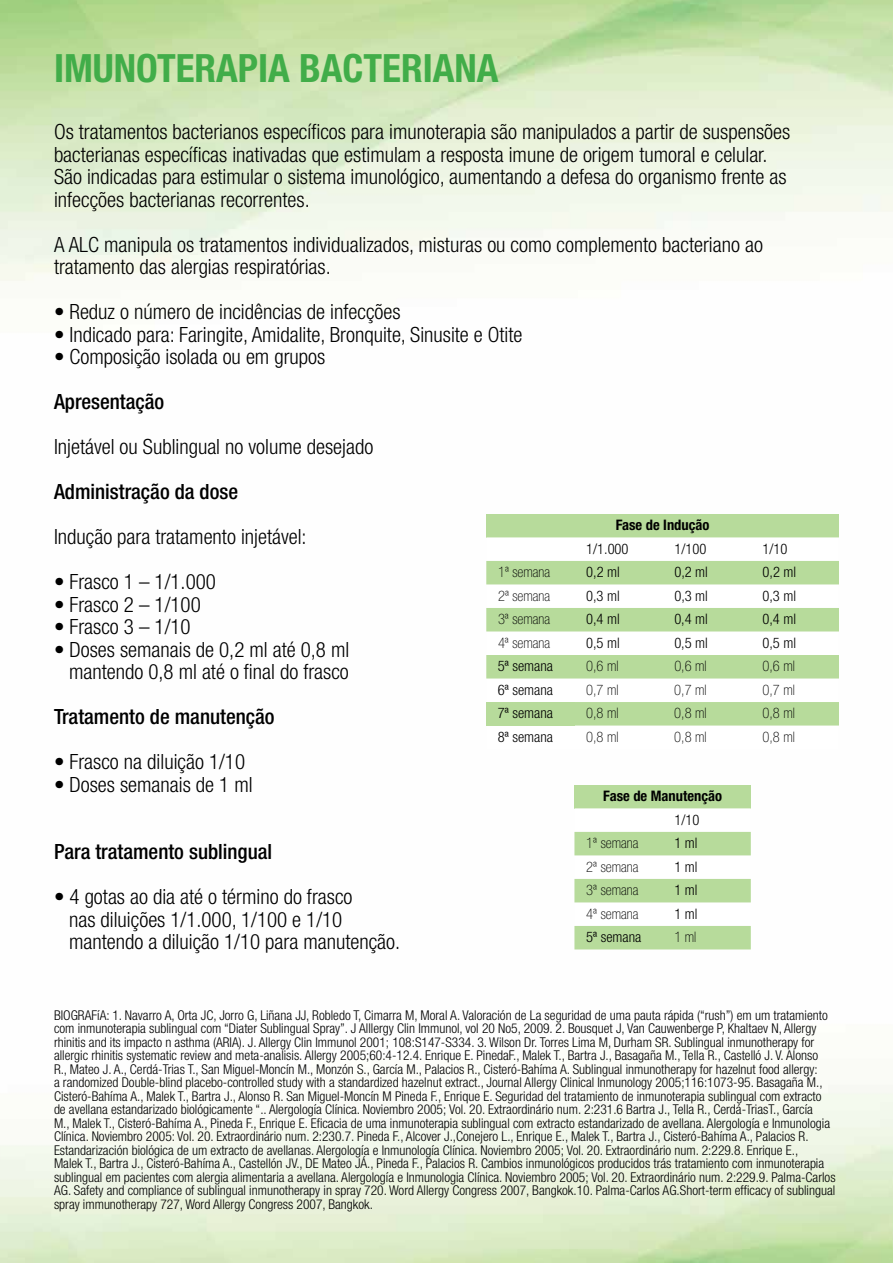
<style>
.page{position:relative;width:893px;height:1263px;background:#fff}
.page>*{position:absolute;margin:0;border:0;box-sizing:border-box;transform-origin:0 0}
.t1{font:700 condensed 39px "Helvetica Neue LT Std";color:#41ad49}
.t2{font:300 condensed 21px/22.5px "Helvetica Neue LT Std";color:#000}
.t3{font:500 condensed 21px "Helvetica Neue LT Std";color:#000}
.t4{font:300 condensed 14.55px "Helvetica Neue LT Std";color:#000}
.t5{font:100 condensed 14.55px "Helvetica Neue LT Std";color:#000}
.t6{font:700 condensed 14.55px "Helvetica Neue LT Std";color:#000}
.t7{font:300 condensed 13.5px/13.5px "Helvetica Neue LT Std";color:#000}
</style>
<div class="page">
<div style="left:486px;top:514px;width:353px;height:23px;background:#b7db9b"></div>
<svg style="left:486px;top:537px;width:353px;height:189px"></svg>
<svg style="left:486px;top:561px;width:353px;height:164px;fill:#b7db9b"></svg>
<div style="left:486px;top:702px;width:88px;height:23px;background:#b7db9b"></div>
<div style="left:574px;top:785px;width:177px;height:23px;background:#b7db9b"></div>
<svg style="left:574px;top:808px;width:177px;height:141px"></svg>
<h1 class="t1" style="left:54px;top:44px;width:446px">IMUNOTERAPIA BACTERIANA</h1>
<p class="t2" style="left:54px;top:121px;width:738px">Os tratamentos bacterianos específicos para imunoterapia são manipulados a partir de suspensões bacterianas específicas inativadas que estimulam a resposta imune de origem tumoral e celular.<br>São indicadas para estimular o sistema imunológico, aumentando a defesa do organismo frente as infecções bacterianas recorrentes.</p>
<h2 class="t2" style="left:54px;top:233px;width:710px">A ALC manipula os tratamentos individualizados, misturas ou como complemento bacteriano ao tratamento das alergias respiratórias.</h2>
<h2 class="t2" style="left:54px;top:300px;width:348px">• Reduz o número de incidências de infecções</h2>
<h2 class="t2" style="left:54px;top:323px;width:470px">• Indicado para: Faringite, Amidalite, Bronquite, Sinusite e Otite</h2>
<h2 class="t2" style="left:54px;top:345px;width:273px">• Composição isolada ou em grupos</h2>
<h2 class="t3" style="left:54px;top:389px;width:112px">Apresentação</h2>
<h2 class="t2" style="left:54px;top:435px;width:321px">Injetável ou Sublingual no volume desejado</h2>
<h2 class="t3" style="left:54px;top:479px;width:186px">Administração da dose</h2>
<h2 class="t2" style="left:54px;top:525px;width:254px">Indução para tratamento injetável:</h2>
<h2 class="t2" style="left:54px;top:570px;width:163px">• Frasco 1 – 1/1.000</h2>
<h2 class="t2" style="left:54px;top:593px;width:148px">• Frasco 2 – 1/100</h2>
<h2 class="t2" style="left:54px;top:615px;width:138px">• Frasco 3 – 1/10</h2>
<h2 class="t2" style="left:54px;top:638px;width:297px;text-align:right">• Doses semanais de 0,2 ml até 0,8 ml mantendo 0,8 ml até o final do frasco</h2>
<h2 class="t3" style="left:54px;top:704px;width:222px">Tratamento de manutenção</h2>
<h2 class="t2" style="left:54px;top:750px;width:193px">• Frasco na diluição 1/10</h2>
<h2 class="t2" style="left:54px;top:773px;width:200px">• Doses semanais de 1 ml</h2>
<p class="t6" style="left:616px;top:516px;width:95px">Fase de Indução</p>
<p class="t4" style="left:586px;top:540px;width:44px">1/1.000</p>
<p class="t4" style="left:674px;top:540px;width:33px">1/100</p>
<p class="t4" style="left:763px;top:540px;width:26px">1/10</p>
<p class="t5" style="left:498px;top:564px;width:54px">1ª semana</p>
<p class="t4" style="left:586px;top:564px;width:35px">0,2 ml</p>
<p class="t4" style="left:674px;top:564px;width:35px">0,2 ml</p>
<p class="t4" style="left:762px;top:564px;width:35px">0,2 ml</p>
<p class="t5" style="left:498px;top:587px;width:54px">2ª semana</p>
<p class="t4" style="left:586px;top:587px;width:35px">0,3 ml</p>
<p class="t4" style="left:674px;top:587px;width:35px">0,3 ml</p>
<p class="t4" style="left:762px;top:587px;width:35px">0,3 ml</p>
<p class="t5" style="left:498px;top:611px;width:54px">3ª semana</p>
<p class="t4" style="left:586px;top:611px;width:35px">0,4 ml</p>
<p class="t4" style="left:674px;top:611px;width:35px">0,4 ml</p>
<p class="t4" style="left:762px;top:611px;width:35px">0,4 ml</p>
<p class="t5" style="left:498px;top:634px;width:54px">4ª semana</p>
<p class="t4" style="left:586px;top:634px;width:35px">0,5 ml</p>
<p class="t4" style="left:674px;top:634px;width:35px">0,5 ml</p>
<p class="t4" style="left:762px;top:634px;width:35px">0,5 ml</p>
<p class="t4" style="left:498px;top:658px;width:57px">5ª semana</p>
<p class="t5" style="left:586px;top:658px;width:34px">0,6 ml</p>
<p class="t5" style="left:674px;top:658px;width:34px">0,6 ml</p>
<p class="t5" style="left:762px;top:658px;width:34px">0,6 ml</p>
<p class="t4" style="left:498px;top:681px;width:57px">6ª semana</p>
<p class="t5" style="left:586px;top:681px;width:34px">0,7 ml</p>
<p class="t5" style="left:674px;top:681px;width:34px">0,7 ml</p>
<p class="t5" style="left:762px;top:681px;width:34px">0,7 ml</p>
<p class="t4" style="left:498px;top:705px;width:57px">7ª semana</p>
<p class="t5" style="left:586px;top:705px;width:34px">0,8 ml</p>
<p class="t5" style="left:674px;top:705px;width:34px">0,8 ml</p>
<p class="t5" style="left:762px;top:705px;width:34px">0,8 ml</p>
<p class="t4" style="left:498px;top:728px;width:57px">8ª semana</p>
<p class="t5" style="left:586px;top:728px;width:34px">0,8 ml</p>
<p class="t5" style="left:674px;top:728px;width:34px">0,8 ml</p>
<p class="t5" style="left:762px;top:728px;width:34px">0,8 ml</p>
<p class="t6" style="left:603px;top:787px;width:120px">Fase de Manutenção</p>
<p class="t4" style="left:674px;top:811px;width:26px">1/10</p>
<p class="t5" style="left:586px;top:835px;width:54px">1ª semana</p>
<p class="t4" style="left:674px;top:835px;width:25px">1 ml</p>
<p class="t5" style="left:586px;top:858px;width:54px">2ª semana</p>
<p class="t4" style="left:674px;top:858px;width:25px">1 ml</p>
<p class="t5" style="left:586px;top:882px;width:54px">3ª semana</p>
<p class="t4" style="left:674px;top:882px;width:25px">1 ml</p>
<p class="t5" style="left:586px;top:905px;width:54px">4ª semana</p>
<p class="t4" style="left:674px;top:905px;width:25px">1 ml</p>
<p class="t4" style="left:586px;top:929px;width:57px">5ª semana</p>
<p class="t5" style="left:674px;top:929px;width:24px">1 ml</p>
<h2 class="t3" style="left:54px;top:839px;width:220px">Para tratamento sublingual</h2>
<h2 class="t2" style="left:69px;top:885px;width:333px;text-indent:-15px">• 4 gotas ao dia até o término do frasco<br>nas diluições 1/1.000, 1/100 e 1/10 mantendo a diluição 1/10 para manutenção.</h2>
<p class="t7" style="left:54px;top:1008px;width:783px">BIOGRAFíA: 1. Navarro A, Orta JC, Jorro G, Liñana JJ, Robledo T, Cimarra M, Moral A. Valoración de La seguridad de uma pauta rápida (“rush”) em um tratamiento com inmunoterapia sublingual com “Diater Sublingual Spray”. J Alllergy Clin Immunol, vol 20 No5, 2009. 2. Bousquet J, Van Cauwenberge P, Khaltaev N, Allergy rhinitis and its impacto n asthma (ARIA). J. Allergy Clin Immunol 2001; 108:S147-S334. 3. Wilson Dr. Torres Lima M, Durham SR. Sublingual inmunotherapy for allergic rhinitis systematic review and meta-analisis. Allergy 2005;60:4-12.4. Enrique E. PinedaF., Malek T., Bartra J., Basagaña M., Tella R., Castelló J. V. Alonso<br>R., Mateo J. A., Cerdá-Trias T., San Miguel-Moncín M., Monzón S., García M., Palacios R., Cisteró-Bahíma A. Sublingual inmunotherapy for hazelnut food allergy:<br>a randomized Double-blind placebo-controlled study with a standardized hazelnut extract., Journal Allergy Clinical Inmunology 2005;116:1073-95. Basagaña M., Cisteró-Bahíma A., Malek T., Bartra J., Alonso R. San Miguel-Moncín M Pineda F., Enrique E. Seguridad del tratamiento de inmunoterapia sublingual com extracto de avellana estandarizado biológicamente “.. Alergología Clínica. Noviembro 2005; Vol. 20. Extraordinário num. 2:231.6 Bartra J., Tella R., Cerdá-TriasT., García<br>M., Malek T., Cisteró-Bahíma A., Pineda F., Enrique E. Eficacia de uma inmunoterapia sublingual com extracto estandarizado de avellana. Alergología e Inmunologia Clínica. Noviembro 2005: Vol. 20. Extraordinário num. 2:230.7. Pineda F., Alcover J.,Conejero L., Enrique E., Malek T., Bartra J., Cisteró-Bahíma A., Palacios R.<br>Estandarización biológica de um extracto de avellanas. Alergología e Inmunología Clínica. Noviembro 2005; Vol. 20. Extraordinário num. 2:229.8. Enrique E.,<br>Malek T., Bartra J., Cisteró-Bahíma A., Castellón JV., DE Mateo JÁ., Pineda F., Palacios R. Cambios inmunológicos producidos trás tratamiento com inmunoterapia sublingual em pacientes com alergia alimentaria a avellana. Alergología e Inmunologia Clínica. Noviembro 2005; Vol. 20. Extraordinário num. 2:229.9. Palma-Carlos AG. Safety and compliance of sublingual inmunotherapy in spray 720. Word Allergy Congress 2007, Bangkok.10. Palma-Carlos AG.Short-term efficacy of sublingual spray immunotherapy 727, Word Allergy Congress 2007, Bangkok.</p>
</div>
